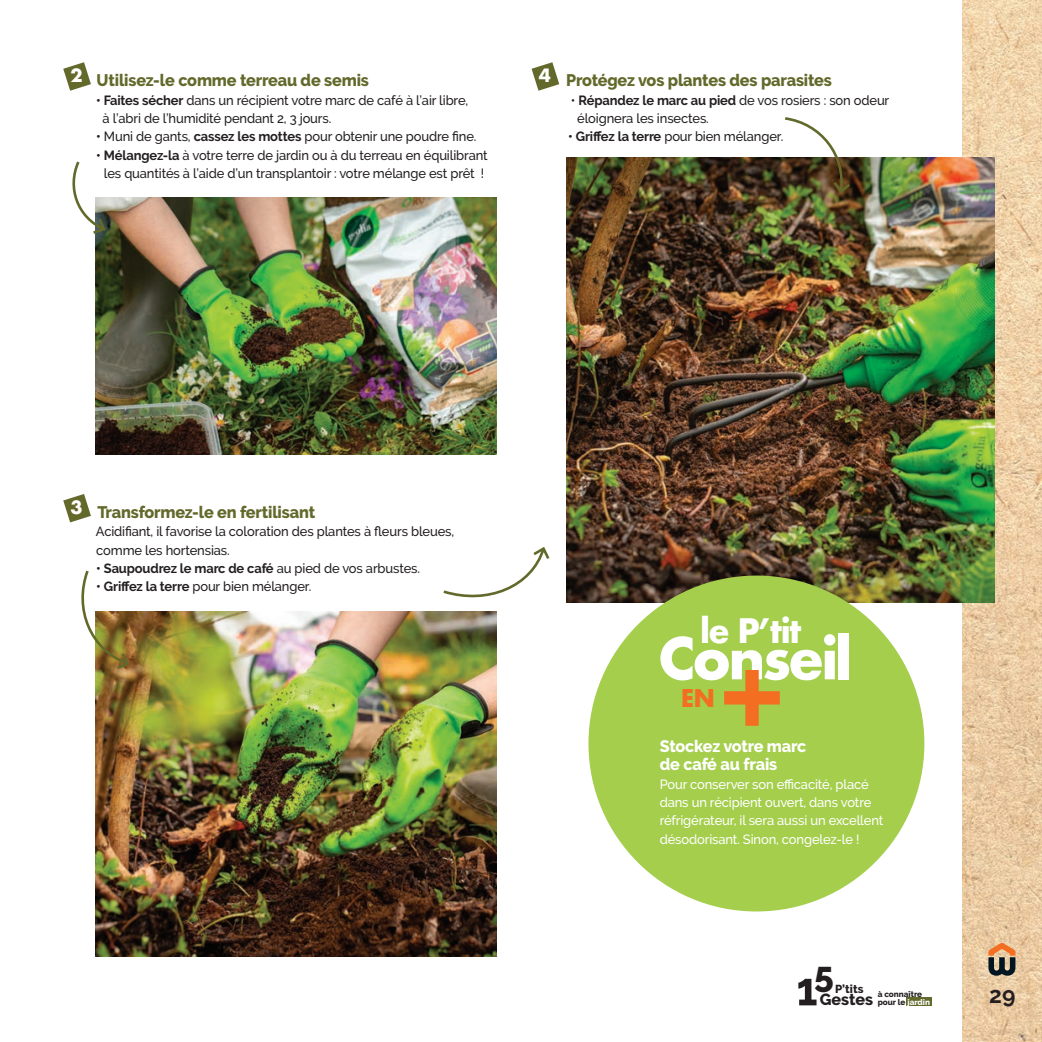
<style>
.page{position:relative;width:1042px;height:1042px;background:#fff}
.page>*{position:absolute;margin:0;border:0;box-sizing:border-box;transform-origin:0 0}
.t1{font:700 103.95px "Futura";color:#f36e21}
.t2{font:700 55.65px "Futura";letter-spacing:-.05em;color:#fff}
.t3{font:800 35.35px "Raleway";color:#231f20}
.t4{font:700 32.9px "Futura";color:#fff}
.t5{font:700 23.8px "Futura";color:#f36e21}
.t6{font:700 22.75px "Raleway";color:#231f20}
.t7{font:700 17.85px "Futura";color:#fff}
.t8{font:800 16.62px "Raleway";letter-spacing:-.01em;color:#63692b}
.t9{font:800 16.62px/18.4px "Raleway";letter-spacing:-.01em;color:#fff}
.t10{font:800 16.1px "Raleway";color:#231f20}
.t11{font:500 13.3px/18.4px "Raleway";letter-spacing:-.01em;color:#231f20}
.t12{font:500 13.3px/18.4px "Raleway";letter-spacing:-.01em;color:#fff}
.t13{font:700 13.3px "Raleway";letter-spacing:-.01em;color:#231f20}
.t14{font:800 11.55px "Raleway";color:#231f20}
.t15{font:800 8.05px/7.9px "Raleway";color:#231f20}
.s1{font-weight:700}
.s2{font-weight:500}
.s3{color:#fff}
</style>
<div class="page">
<img style="left:962px;top:0;width:80px;height:1042px">
<svg style="left:988px;top:942px;width:27px;height:33px"></svg>
<img style="left:95px;top:612px;width:401px;height:344px">
<img style="left:95px;top:197px;width:401px;height:257px">
<img style="left:567px;top:158px;width:428px;height:444px">
<svg style="left:63px;top:62px;width:28px;height:29px"></svg>
<svg style="left:63px;top:494px;width:28px;height:28px"></svg>
<svg style="left:531px;top:62px;width:28px;height:29px"></svg>
<svg style="left:72px;top:161px;width:35px;height:75px"></svg>
<svg style="left:443px;top:547px;width:107px;height:51px"></svg>
<div style="left:588px;top:575px;width:336px;height:336px;background:#a4ce4c;border-radius:50%"></div>
<svg style="left:782px;top:117px;width:71px;height:78px"></svg>
<div style="left:906px;top:998px;width:26px;height:8px;background:#63692b"></div>
<svg style="left:798px;top:979px;width:18px;height:26px"></svg>
<svg style="left:81px;top:570px;width:50px;height:101px"></svg>
<p class="t7" style="left:71px;top:63px;width:14px">2</p>
<p class="t8" style="left:97px;top:71px;width:274px">Utilisez-le comme terreau de semis</p>
<p class="t11" style="left:103px;top:91px;width:367px;text-indent:-6px"><span class="s1">• Faites sécher</span> dans un récipient votre marc de café à l’air libre, à l’abri de l’humidité pendant 2, 3 jours.</p>
<p class="t11" style="left:96px;top:127px;width:382px"><span class="s1">•</span> Muni de gants, <span class="s1">cassez les mottes</span> pour obtenir une poudre fine.</p>
<p class="t11" style="left:96px;top:146px;width:393px;text-align:center"><span class="s1">• Mélangez-la</span> à votre terre de jardin ou à du terreau en équilibrant les quantités à l’aide d’un transplantoir : votre mélange est prêt !</p>
<p class="t7" style="left:539px;top:63px;width:14px">4</p>
<p class="t8" style="left:566px;top:71px;width:267px">Protégez vos plantes des parasites</p>
<p class="t11" style="left:571px;top:91px;width:320px">• <span class="s1">Répandez le marc au pied</span> de vos rosiers : son odeur</p>
<p class="t11" style="left:577px;top:109px;width:133px">éloignera les insectes.</p>
<p class="t11" style="left:568px;top:127px;width:217px"><span class="s1">• Griffez la terre</span> pour bien mélanger.</p>
<p class="t7" style="left:71px;top:494px;width:14px">3</p>
<p class="t8" style="left:98px;top:503px;width:219px">Transformez-le en fertilisant</p>
<p class="t11" style="left:96px;top:522px;width:360px">Acidifiant, il favorise la coloration des plantes à fleurs bleues, comme les hortensias.</p>
<p class="t13" style="left:96px;top:561px;width:325px">• Saupoudrez le marc de café <span class="s2">au pied de vos arbustes.</span></p>
<p class="t11" style="left:96px;top:577px;width:217px"><span class="s1">• Griffez la terre</span> pour bien mélanger.</p>
<p class="t4" style="left:700px;top:607px;width:103px">le P’tit</p>
<p class="t2" style="left:658px;top:618px;width:196px">Conseil</p>
<p class="t1" style="left:716px;top:623px;width:72px">+</p>
<p class="t5" style="left:681px;top:681px;width:36px">EN</p>
<p class="t9" style="left:660px;top:737px;width:148px">Stockez votre marc de café au frais</p>
<p class="t12" style="left:660px;top:774px;width:225px">Pour conserver son efficacité, placé dans un récipient ouvert, dans votre réfrigérateur, il sera aussi un excellent désodorisant. Sinon, congelez-le !</p>
<p class="t3" style="left:814px;top:954px;width:21px">5</p>
<p class="t14" style="left:835px;top:982px;width:30px">P’tits</p>
<p class="t10" style="left:820px;top:990px;width:55px">Gestes</p>
<p class="t15" style="left:877px;top:990px;width:54px">à connaître pour le <span class="s3">jardin</span></p>
<h3 class="t6" style="left:989px;top:982px;width:28px">29</h3>
</div>
